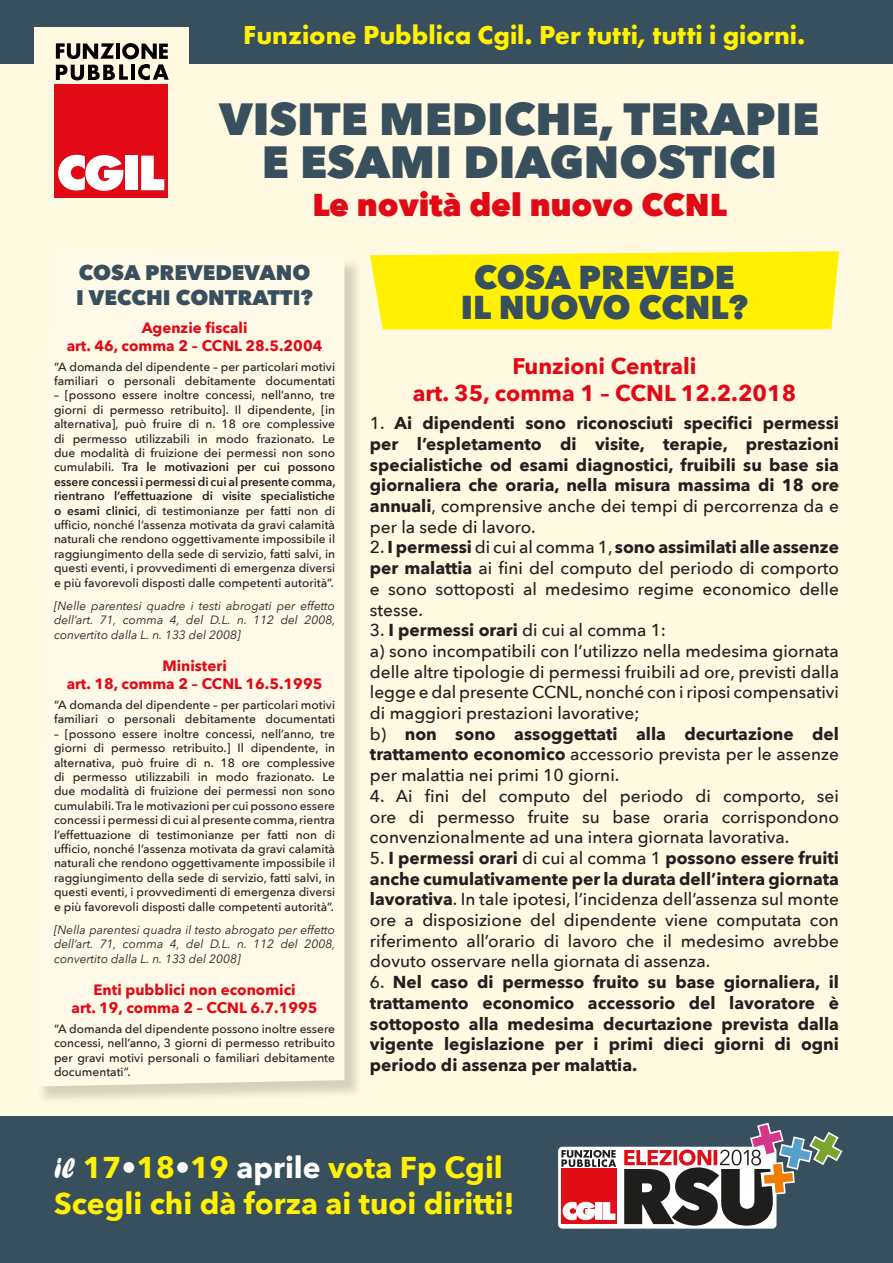
<style>
.page{position:relative;width:893px;height:1263px;background:#fff9e1}
.page>*{position:absolute;margin:0;border:0;box-sizing:border-box;transform-origin:0 0}
.t1{font:800 45px "Avenir Next";color:#384f5d}
.t2{font:800 33px "Avenir Next";color:#384f5d}
.t3{font:800 31.5px "Avenir Next";color:#e20917}
.t4{font:700 30px "Avenir Next";color:#fff101}
.t5{font:700 27px "Futura PT";color:#fff101}
.t6{font:700 22.5px "Avenir Next";color:#e20917}
.t7{font:800 21px "Avenir Next";color:#384f5d}
.t8{font:500 17.25px/20.7px "Avenir Next";color:#231f20;text-align:justify}
.t9{font:700 17.25px/20.7px "Avenir Next";color:#231f20;text-align:justify}
.t10{font:700 15px "Avenir Next";color:#e20917}
.t11{font:500 12px/14.4px "Avenir Next";color:#231f20;text-align:justify}
.t12{font:italic 12px/14.4px "Avenir Next";color:#231f20;text-align:justify}
.s1{font-weight:600}
.s2{font-weight:500}
.s3{font-weight:700}
.s4{font-family:"Forte";font-weight:400;color:#fff}
.s5{color:#fff}
</style>
<div class="page">
<div style="left:36px;top:247px;width:327px;height:858px;background:#231f20;opacity:.75"></div>
<svg style="left:36px;top:247px;width:308px;height:839px"></svg>
<div style="left:0;top:1116px;width:893px;height:147px;background:#384f5d"></div>
<div style="left:558px;top:1147px;width:218px;height:81px;background:#fff;border-radius:4px"></div>
<svg style="left:561px;top:1150px;width:55px;height:17px"></svg>
<div style="left:561px;top:1168px;width:56px;height:56px;background:#e20e17"></div>
<div style="left:596px;top:1202px;width:6px;height:17px;background:#fff"></div>
<svg style="left:603px;top:1202px;width:12px;height:17px"></svg>
<svg style="left:563px;top:1202px;width:32px;height:18px"></svg>
<svg style="left:624px;top:1123px;width:218px;height:103px"></svg>
<div style="left:0;top:0;width:893px;height:64px;background:#384f5d"></div>
<div style="left:34px;top:28px;width:154px;height:170px;background:#fff9e1"></div>
<div style="left:55px;top:85px;width:113px;height:113px;background:#e20917"></div>
<svg style="left:58px;top:155px;width:65px;height:36px"></svg>
<div style="left:125px;top:156px;width:13px;height:34px;background:#fff"></div>
<svg style="left:141px;top:156px;width:23px;height:34px"></svg>
<svg style="left:56px;top:43px;width:113px;height:37px"></svg>
<div style="left:370px;top:251px;width:469px;height:78px;background:#fff101"></div>
<p class="t5" style="left:243px;top:18px;width:564px">Funzione Pubblica Cgil. Per tutti, tutti i giorni.</p>
<p class="t1" style="left:219px;top:91px;width:601px">VISITE MEDICHE, TERAPIE</p>
<p class="t1" style="left:262px;top:135px;width:517px">E ESAMI DIAGNOSTICI</p>
<p class="t3" style="left:312px;top:185px;width:416px">Le novità del nuovo CCNL</p>
<p class="t7" style="left:79px;top:259px;width:233px">COSA PREVEDEVANO</p>
<p class="t7" style="left:76px;top:285px;width:238px">I VECCHI CONTRATTI?</p>
<p class="t10" style="left:142px;top:314px;width:107px">Agenzie fiscali</p>
<p class="t10" style="left:67px;top:332px;width:257px">art. 46, comma 2 – CCNL 28.5.2004</p>
<p class="t11" style="left:54px;top:359px;width:283px">“A domanda del dipendente – per particolari motivi familiari o personali debitamente documentati</p>
<p class="t11" style="left:54px;top:388px;width:283px">– [possono essere inoltre concessi, nell’anno, tre giorni di permesso retribuito]. Il dipendente, [in alternativa], può fruire di n. 18 ore complessive di permesso utilizzabili in modo frazionato. Le due modalità di fruizione dei permessi non sono cumulabili. <span class="s1">Tra le motivazioni per cui possono essere concessi i permessi di cui al presente comma, rientrano l’effettuazione di visite specialistiche o esami clinici</span>, di testimonianze per fatti non di ufficio, nonché l’assenza motivata da gravi calamità naturali che rendono oggettivamente impossibile il raggiungimento della sede di servizio, fatti salvi, in questi eventi, i provvedimenti di emergenza diversi e più favorevoli disposti dalle competenti autorità”.</p>
<p class="t12" style="left:54px;top:598px;width:283px">[Nelle parentesi quadre i testi abrogati per effetto dell’art. 71, comma 4, del D.L. n. 112 del 2008, convertito dalla L. n. 133 del 2008]</p>
<p class="t10" style="left:162px;top:653px;width:66px">Ministeri</p>
<p class="t10" style="left:67px;top:671px;width:257px">art. 18, comma 2 – CCNL 16.5.1995</p>
<p class="t11" style="left:54px;top:697px;width:283px">“A domanda del dipendente – per particolari motivi familiari o personali debitamente documentati</p>
<p class="t11" style="left:54px;top:726px;width:283px">– [possono essere inoltre concessi, nell’anno, tre giorni di permesso retribuito.] Il dipendente, in alternativa, può fruire di n. 18 ore complessive di permesso utilizzabili in modo frazionato. Le due modalità di fruizione dei permessi non sono cumulabili. Tra le motivazioni per cui possono essere concessi i permessi di cui al presente comma, rientra l’effettuazione di testimonianze per fatti non di ufficio, nonché l’assenza motivata da gravi calamità naturali che rendono oggettivamente impossibile il raggiungimento della sede di servizio, fatti salvi, in questi eventi, i provvedimenti di emergenza diversi e più favorevoli disposti dalle competenti autorità”.</p>
<p class="t12" style="left:54px;top:922px;width:283px">[Nella parentesi quadra il testo abrogato per effetto dell’art. 71, comma 4, del D.L. n. 112 del 2008, convertito dalla L. n. 133 del 2008]</p>
<p class="t10" style="left:93px;top:977px;width:204px">Enti pubblici non economici</p>
<p class="t10" style="left:72px;top:995px;width:247px">art. 19, comma 2 – CCNL 6.7.1995</p>
<p class="t11" style="left:54px;top:1021px;width:283px">“A domanda del dipendente possono inoltre essere concessi, nell’anno, 3 giorni di permesso retribuito per gravi motivi personali o familiari debitamente documentati”.</p>
<p class="t2" style="left:474px;top:257px;width:262px">COSA PREVEDE</p>
<p class="t2" style="left:461px;top:287px;width:288px">IL NUOVO CCNL?</p>
<p class="t6" style="left:512px;top:347px;width:185px">Funzioni Centrali</p>
<p class="t6" style="left:413px;top:374px;width:385px">art. 35, comma 1 – CCNL 12.2.2018</p>
<p class="t9" style="left:370px;top:412px;width:470px"><span class="s2">1.</span> Ai dipendenti sono riconosciuti specifici permessi per l’espletamento di visite, terapie, prestazioni specialistiche od esami diagnostici, fruibili su base sia giornaliera che oraria, nella misura massima di 18 ore annuali<span class="s2">, comprensive anche dei tempi di percorrenza da e per la sede di lavoro.</span></p>
<p class="t8" style="left:370px;top:536px;width:471px">2. <span class="s3">I permessi</span> di cui al comma 1, <span class="s3">sono assimilati alle assenze per malattia</span> ai fini del computo del periodo di comporto e sono sottoposti al medesimo regime economico delle stesse.</p>
<p class="t8" style="left:370px;top:619px;width:298px">3. <span class="s3">I permessi orari</span> di cui al comma 1:</p>
<p class="t8" style="left:370px;top:640px;width:471px">a) sono incompatibili con l’utilizzo nella medesima giornata delle altre tipologie di permessi fruibili ad ore, previsti dalla legge e dal presente CCNL, nonché con i riposi compensativi di maggiori prestazioni lavorative;</p>
<p class="t8" style="left:370px;top:723px;width:471px">b) <span class="s3">non sono assoggettati alla decurtazione del trattamento economico</span> accessorio prevista per le assenze per malattia nei primi 10 giorni.</p>
<p class="t8" style="left:370px;top:785px;width:470px">4. Ai fini del computo del periodo di comporto, sei ore di permesso fruite su base oraria corrispondono convenzionalmente ad una intera giornata lavorativa.</p>
<p class="t8" style="left:370px;top:847px;width:471px">5. <span class="s3">I permessi orari</span> di cui al comma 1 <span class="s3">possono essere fruiti anche cumulativamente per la durata dell’intera giornata lavorativa</span>. In tale ipotesi, l’incidenza dell’assenza sul monte ore a disposizione del dipendente viene computata con riferimento all’orario di lavoro che il medesimo avrebbe dovuto osservare nella giornata di assenza.</p>
<p class="t9" style="left:370px;top:971px;width:471px"><span class="s2">6.</span> Nel caso di permesso fruito su base giornaliera, il trattamento economico accessorio del lavoratore è sottoposto alla medesima decurtazione prevista dalla vigente legislazione per i primi dieci giorni di ogni periodo di assenza per malattia.</p>
<p class="t4" style="left:54px;top:1142px;width:450px"><span class="s4">il</span> 17<span class="s5">•</span>18<span class="s5">•</span>19 <span class="s5">aprile</span> vota Fp Cgil</p>
<p class="t4" style="left:54px;top:1178px;width:462px">Scegli chi dà forza ai tuoi diritti!</p>
</div>
